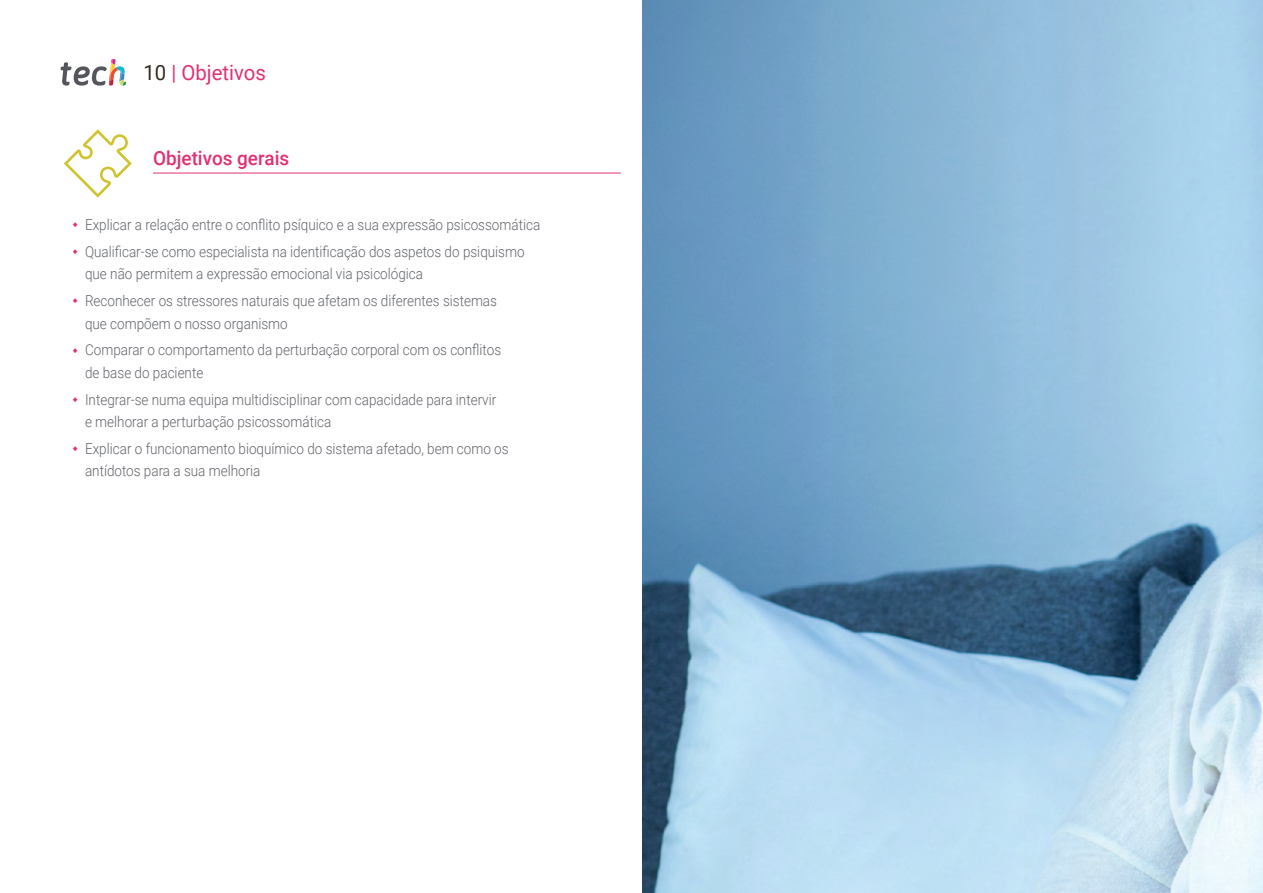
<style>
.page{position:relative;width:1263px;height:893px;background:#fff}
.page>*{position:absolute;margin:0;border:0;box-sizing:border-box;transform-origin:0 0}
.t1{font:21px "Roboto";color:#df3174}
.t2{font:500 19.5px "Roboto";color:#df3174}
.t3{font:300 15px/26.7px "Roboto";color:#61646a;scale:.9 1}
.s1{color:#312e20}
</style>
<div class="page">
<img style="left:642px;top:0;width:621px;height:893px">
<hr style="left:153px;top:173px;width:468px;height:1px;background:#df3174">
<svg style="left:64px;top:129px;width:68px;height:69px"></svg>
<svg style="left:61px;top:59px;width:65px;height:27px"></svg>
<h1 class="t1" style="left:144px;top:57px;width:124px"><span class="s1">10</span> | Objetivos</h1>
<h2 class="t2" style="left:153px;top:144px;width:138px">Objetivos gerais</h2>
<p class="t3" style="left:85px;top:211px;width:507px">Explicar a relação entre o conflito psíquico e a sua expressão psicossomática<br>Qualificar-se como especialista na identificação dos aspetos do psiquismo</p>
<p class="t3" style="left:85px;top:260px;width:459px">que não permitem a expressão emocional via psicológica<br>Reconhecer os stressores naturais que afetam os diferentes sistemas</p>
<p class="t3" style="left:85px;top:309px;width:464px">que compõem o nosso organismo<br>Comparar o comportamento da perturbação corporal com os conflitos</p>
<p class="t3" style="left:85px;top:359px;width:458px">de base do paciente<br>Integrar-se numa equipa multidisciplinar com capacidade para intervir</p>
<p class="t3" style="left:85px;top:408px;width:472px">e melhorar a perturbação psicossomática<br>Explicar o funcionamento bioquímico do sistema afetado, bem como os</p>
<p class="t3" style="left:85px;top:457px;width:196px">antídotos para a sua melhoria</p>
</div>
